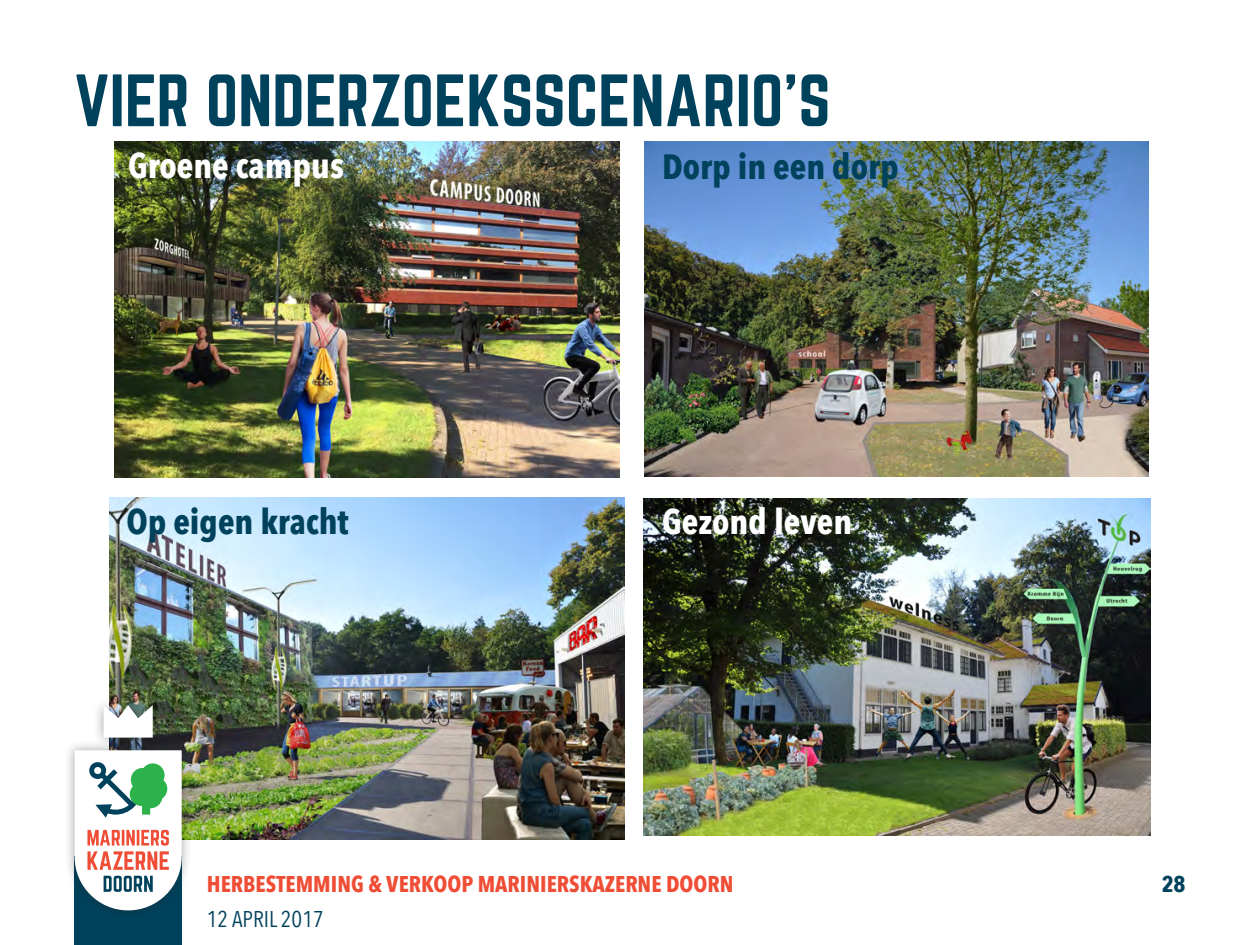
<style>
.page{position:relative;width:1260px;height:945px;background:#fff}
.page>*{position:absolute;margin:0;border:0;box-sizing:border-box;transform-origin:0 0}
.kop_slide{font:64.75px "Norwester";color:#00425c}
.body{font:700 35px "Avenir Next Condensed";color:#00425c}
.body-2{font:700 35px "Avenir Next Condensed";color:#fff}
.t1{font:700 22.75px "Avenir Next Condensed";color:#ef4d35}
.t2{font:22.75px "Avenir Next Condensed";color:#00425c}
.t3{font:700 22.75px "Avenir Next Condensed";color:#00425c}
</style>
<div class="page">
<img style="left:114px;top:141px;width:506px;height:336px">
<img style="left:644px;top:141px;width:505px;height:335px">
<img style="left:110px;top:498px;width:514px;height:341px">
<img style="left:643px;top:499px;width:507px;height:336px">
<div style="left:74px;top:857px;width:108px;height:88px;background:#00425c"></div>
<div style="left:64px;top:740px;width:128px;height:181px;background:#231f20;opacity:.4"></div>
<div style="left:93px;top:696px;width:70px;height:52px;background:#231f20;opacity:.4"></div>
<svg style="left:104px;top:705px;width:49px;height:33px"></svg>
<svg style="left:75px;top:750px;width:107px;height:160px"></svg>
<p class="kop_slide" style="left:74px;top:70px;width:758px">VIER ONDERZOEKSSCENARIO’S</p>
<p class="body-2" style="left:128px;top:145px;width:217px">Groene campus</p>
<p class="body" style="left:662px;top:145px;width:238px">Dorp in een dorp</p>
<p class="body" style="left:126px;top:500px;width:224px">Op eigen kracht</p>
<p class="body-2" style="left:662px;top:500px;width:192px">Gezond leven</p>
<p class="t1" style="left:207px;top:870px;width:528px">HERBESTEMMING &amp; VERKOOP MARINIERSKAZERNE DOORN</p>
<p class="t2" style="left:207px;top:900px;width:118px">12 APRIL 2017</p>
<p class="t3" style="left:1162px;top:870px;width:25px">28</p>
</div>
